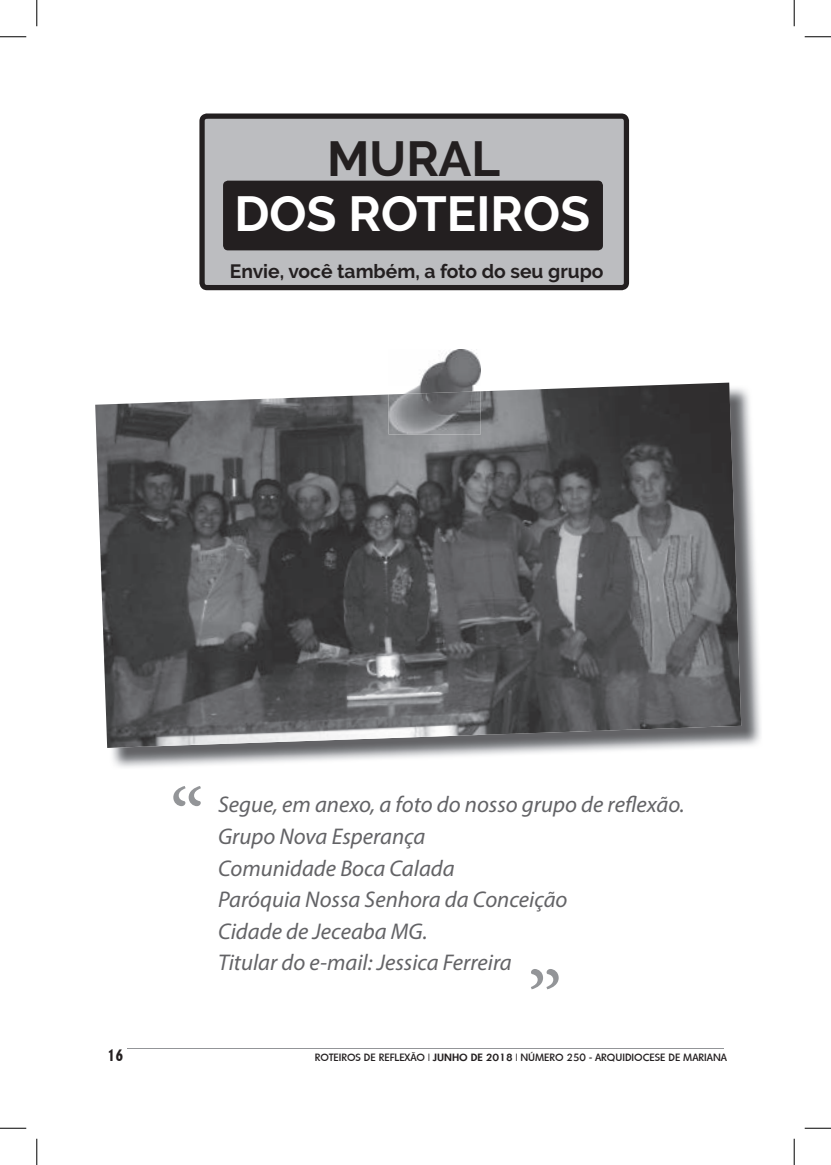
<style>
.page{position:relative;width:831px;height:1165px;background:#fff}
.page>*{position:absolute;margin:0;border:0;box-sizing:border-box;transform-origin:0 0}
.t1{font:87.5px "Minion Pro";color:#939598}
.t2{font:700 49px "Raleway";color:#fff}
.t3{font:700 49px "Raleway";color:#231f20}
.t4{font:italic 22.75px/31.5px "Myriad Pro";color:#636366}
.t5{font:700 19.25px "Raleway";color:#231f20}
.t6{font:15.75px "Geometric 706 BT Black Condensed B";color:#231f20}
.t7{font:10.5px "Sharnay";color:#231f20}
.s1{font-weight:700}
</style>
<div class="page">
<hr style="left:127px;top:1048px;width:596px;height:1px;background:#939598">
<img style="left:112px;top:388px;width:649px;height:380px">
<img style="left:95px;top:383px;width:645px;height:365px">
<img style="left:388px;top:350px;width:92px;height:41px">
<img style="left:388px;top:391px;width:92px;height:43px">
<svg style="left:199px;top:113px;width:429px;height:177px;background:#a9a9ac"></svg>
<div style="left:223px;top:181px;width:379px;height:69px;background:#231f20;border-radius:5px"></div>
<svg style="left:0;top:36px;width:26px;height:1px"></svg>
<svg style="left:804px;top:36px;width:26px;height:1px"></svg>
<svg style="left:0;top:1128px;width:26px;height:1px"></svg>
<svg style="left:804px;top:1128px;width:26px;height:1px"></svg>
<svg style="left:36px;top:0;width:1px;height:26px"></svg>
<svg style="left:36px;top:1139px;width:1px;height:26px"></svg>
<svg style="left:793px;top:0;width:1px;height:26px"></svg>
<svg style="left:793px;top:1139px;width:1px;height:26px"></svg>
<h2 class="t3" style="left:327px;top:131px;width:174px">MURAL</h2>
<h2 class="t2" style="left:234px;top:186px;width:357px">DOS ROTEIROS</h2>
<p class="t5" style="left:230px;top:260px;width:375px">Envie, você também, a foto do seu grupo</p>
<h1 class="t1" style="left:169px;top:762px;width:36px">“</h1>
<p class="t4" style="left:218px;top:789px;width:468px">Segue, em anexo, a foto do nosso grupo de reflexão.<br>Grupo Nova Esperança<br>Comunidade Boca Calada<br>Paróquia Nossa Senhora da Conceição<br>Cidade de Jeceaba MG.<br>Titular do e-mail: Jessica Ferreira</p>
<h1 class="t1" style="left:527px;top:944px;width:37px">”</h1>
<p class="t6" style="left:107px;top:1045px;width:17px">16</p>
<p class="t7" style="left:315px;top:1051px;width:413px">ROTEIROS DE REFLEXÃO | <span class="s1">JUNHO DE 2018</span> | NÚMERO 250 - ARQUIDIOCESE DE MARIANA</p>
</div>
